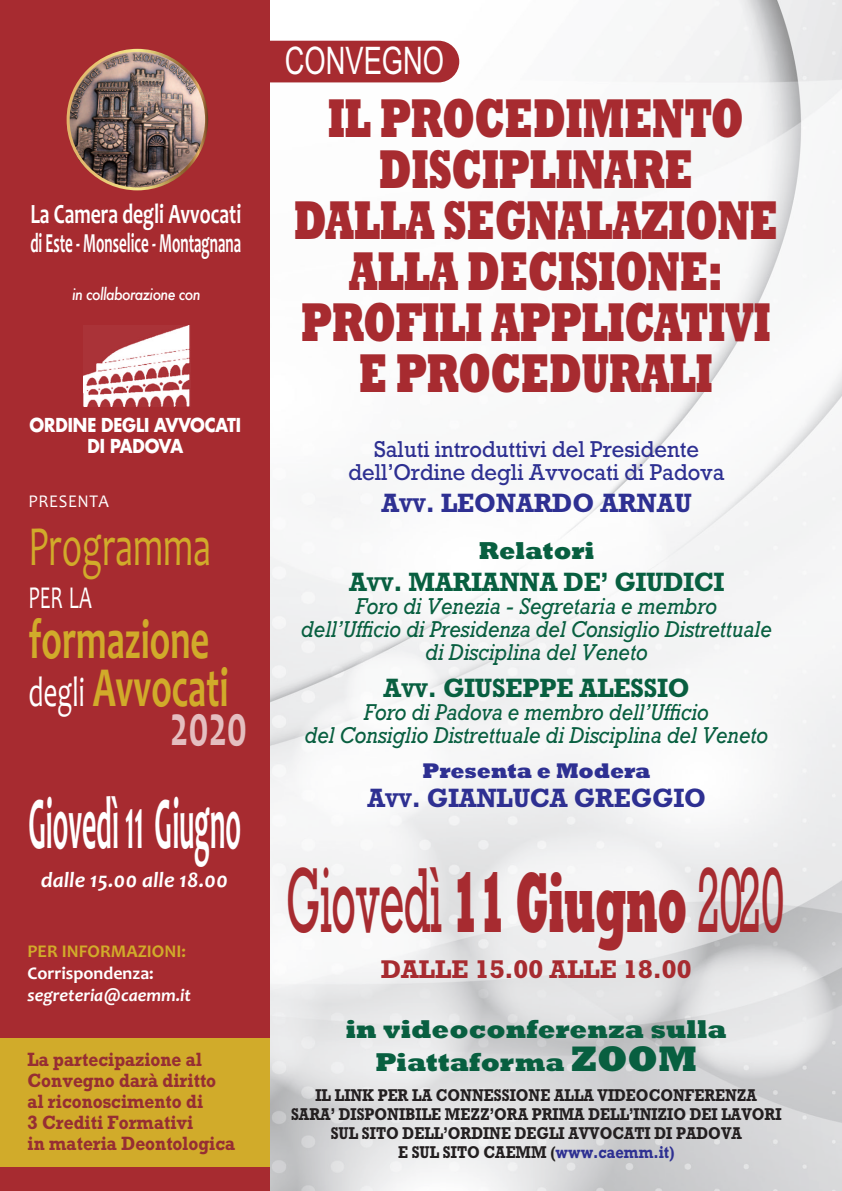
<style>
.page{position:relative;width:842px;height:1191px;background:#fff}
.page>*{position:absolute;margin:0;border:0;box-sizing:border-box;transform-origin:0 0}
.t1{font:86.5px "Rockwell";letter-spacing:-.015em;color:#a72b30;scale:.46 1}
.t2{font:700 75.2px "Candara";color:#fff;scale:.37 1}
.t3{font:700 59.3px "Candara";color:rgb(255 255 255/.7);scale:.64 1}
.t4{font:700 57.1px "Candara";color:#d1ab2a;scale:.64 1}
.t5{font:57.1px "Candara";color:#d1ab2a;scale:.64 1}
.t6{font:800 55.4px/51px "Rockwell";letter-spacing:-.015em;color:#a72b30;text-align:center;scale:.69 1}
.t7{font:38px "Arial";color:#fff;scale:.72 1}
.t8{font:32.1px "Candara";color:#fff;scale:.64 1}
.t9{font:700 28.2px "Candara";color:#fff;scale:.7 1}
.t10{font:700 27.8px "Candara";color:#fff;scale:.54 1}
.t11{font:800 26.2px "Rockwell";color:#085f40}
.t12{font:800 24.9px "Rockwell";color:#085f40;scale:.95 1}
.t13{font:700 24.8px "Rockwell";letter-spacing:-.005em;color:#085f40;scale:.95 1}
.t14{font:700 24.8px "Rockwell";letter-spacing:-.005em;color:#2e3092;scale:.95 1}
.t15{font:700 24px "Rockwell";color:#a72b30}
.t16{font:italic 700 21.8px "Candara";color:#fff}
.t17{font:italic 21.5px "Rockwell";letter-spacing:-.005em;color:#085f40;scale:.9 1}
.t18{font:21.5px "Rockwell";letter-spacing:-.005em;color:#2e3092;scale:.95 1}
.t19{font:800 21.5px "Rockwell";letter-spacing:-.005em;color:#2e3092;scale:.95 1}
.t20{font:700 18.7px "Futura";letter-spacing:-.045em;color:#fff;scale:.89 1}
.t21{font:700 18.7px "Futura";letter-spacing:-.065em;color:#fff;scale:.89 1}
.t22{font:700 18px "Rockwell";color:#962e33;scale:.9 1}
.t23{font:italic 700 18px "Candara";color:#fff}
.t24{font:700 18px "Candara";color:#d1ab2a}
.t25{font:700 18px "Candara";color:#fff}
.t26{font:18px "Candara";letter-spacing:.04em;color:#fff;scale:.94 1}
.t27{font:700 16px "Rockwell";color:#231f20;scale:.86 1}
.t28{font:italic 500 16px "Futura";letter-spacing:-.045em;color:#fff;scale:.89 1}
.s1{font-weight:400;font-size:42.9px;color:#fff}
.s2{font-size:18.6px}
.s3{font-weight:800}
.s4{font-size:36px}
.s5{color:#2e3092}
</style>
<div class="page">
<img style="left:269px;top:0;width:573px;height:1191px">
<div style="left:0;top:0;width:269px;height:1191px;background:#a72b30"></div>
<div style="left:0;top:1038px;width:269px;height:129px;background:#d1ab2a"></div>
<div style="left:240px;top:41px;width:219px;height:41px;background:#a72b30;border-radius:21px"></div>
<img style="left:84px;top:325px;width:106px;height:81px">
<img style="left:67px;top:49px;width:141px;height:141px">
<p class="t9" style="left:30px;top:203px;width:303px">La Camera degli Avvocati</p>
<p class="t10" style="left:30px;top:233px;width:392px">di Este ‐ Monselice ‐ Montagnana</p>
<p class="t28" style="left:72px;top:285px;width:146px">in collaborazione con</p>
<p class="t20" style="left:29px;top:416px;width:240px">ORDINE DEGLI AVVOCATI</p>
<p class="t21" style="left:87px;top:438px;width:110px">DI PADOVA</p>
<p class="t26" style="left:28px;top:495px;width:87px">PRESENTA</p>
<p class="t5" style="left:28px;top:526px;width:287px">Programma</p>
<p class="t8" style="left:28px;top:586px;width:101px">PER LA</p>
<p class="t4" style="left:28px;top:618px;width:284px">formazione</p>
<p class="t4" style="left:28px;top:666px;width:315px"><span class="s1">degli</span> Avvocati</p>
<p class="t3" style="left:170px;top:704px;width:122px">2020</p>
<p class="t2" style="left:28px;top:796px;width:576px">Giovedì 11 Giugno</p>
<p class="t16" style="left:41px;top:872px;width:189px">dalle 15.00 alle 18.00</p>
<p class="t24" style="left:28px;top:944px;width:160px">PER INFORMAZIONI:</p>
<p class="t25" style="left:28px;top:966px;width:128px">Corrispondenza:</p>
<p class="t23" style="left:28px;top:988px;width:165px">segreteria@caemm.it</p>
<p class="t22" style="left:28px;top:1053px;width:195px">La partecipazione al</p>
<p class="t22" style="left:28px;top:1074px;width:211px">Convegno darà diritto</p>
<p class="t22" style="left:28px;top:1095px;width:197px">al riconoscimento di</p>
<p class="t22" style="left:28px;top:1116px;width:186px">3 Crediti Formativi</p>
<p class="t22" style="left:28px;top:1137px;width:232px">in materia Deontologica</p>
<p class="t7" style="left:285px;top:39px;width:223px">CONVEGNO</p>
<p class="t6" style="left:328px;top:99px;width:605px">IL PROCEDIMENTO</p>
<p class="t6" style="left:379px;top:150px;width:457px">DISCIPLINARE</p>
<p class="t6" style="left:293px;top:201px;width:704px">DALLA SEGNALAZIONE</p>
<p class="t6" style="left:349px;top:252px;width:543px">ALLA DECISIONE:</p>
<p class="t6" style="left:301px;top:303px;width:682px">PROFILI APPLICATIVI<br>E PROCEDURALI</p>
<p class="t18" style="left:374px;top:441px;width:343px">Saluti introduttivi del Presidente</p>
<p class="t18" style="left:349px;top:464px;width:397px">dell’Ordine degli Avvocati di Padova</p>
<p class="t14" style="left:382px;top:495px;width:328px">A<span class="s2">VV</span>. LEONARDO ARNAU</p>
<p class="t12" style="left:479px;top:542px;width:123px">Relatori</p>
<p class="t13" style="left:349px;top:574px;width:396px">A<span class="s2">VV</span>. MARIANNA DE’ GIUDICI</p>
<p class="t17" style="left:356px;top:599px;width:403px">Foro di Venezia - Segretaria e membro</p>
<p class="t17" style="left:301px;top:622px;width:524px">dell’Ufficio di Presidenza del Consiglio Distrettuale</p>
<p class="t17" style="left:425px;top:646px;width:249px">di Disciplina del Veneto</p>
<p class="t13" style="left:384px;top:680px;width:324px">A<span class="s2">VV</span>. GIUSEPPE ALESSIO</p>
<p class="t17" style="left:364px;top:705px;width:385px">Foro di Padova e membro dell’Ufficio</p>
<p class="t17" style="left:305px;top:728px;width:516px">del Consiglio Distrettuale di Disciplina del Veneto</p>
<p class="t19" style="left:423px;top:763px;width:241px">Presenta e Modera</p>
<p class="t14" style="left:367px;top:790px;width:358px">A<span class="s2">VV</span>. GIANLUCA GREGGIO</p>
<p class="t1" style="left:286px;top:868px;width:1084px">Giovedì <span class="s3">11 Giugno</span> 2020</p>
<p class="t15" style="left:381px;top:961px;width:312px">DALLE 15.00 ALLE 18.00</p>
<p class="t11" style="left:346px;top:1020px;width:382px">in videoconferenza sulla</p>
<p class="t11" style="left:375px;top:1053px;width:323px">Piattaforma <span class="s4">ZOOM</span></p>
<p class="t27" style="left:315px;top:1089px;width:515px">IL LINK PER LA CONNESSIONE ALLA VIDEOCONFERENZA</p>
<p class="t27" style="left:291px;top:1108px;width:572px">SARA’ DISPONIBILE MEZZ’ORA PRIMA DELL’INIZIO DEI LAVORI</p>
<p class="t27" style="left:331px;top:1127px;width:480px">SUL SITO DELL’ORDINE DEGLI AVVOCATI DI PADOVA</p>
<p class="t27" style="left:398px;top:1146px;width:323px">E SUL SITO CAEMM (<span class="s5">www.caemm.it)</span></p>
</div>
